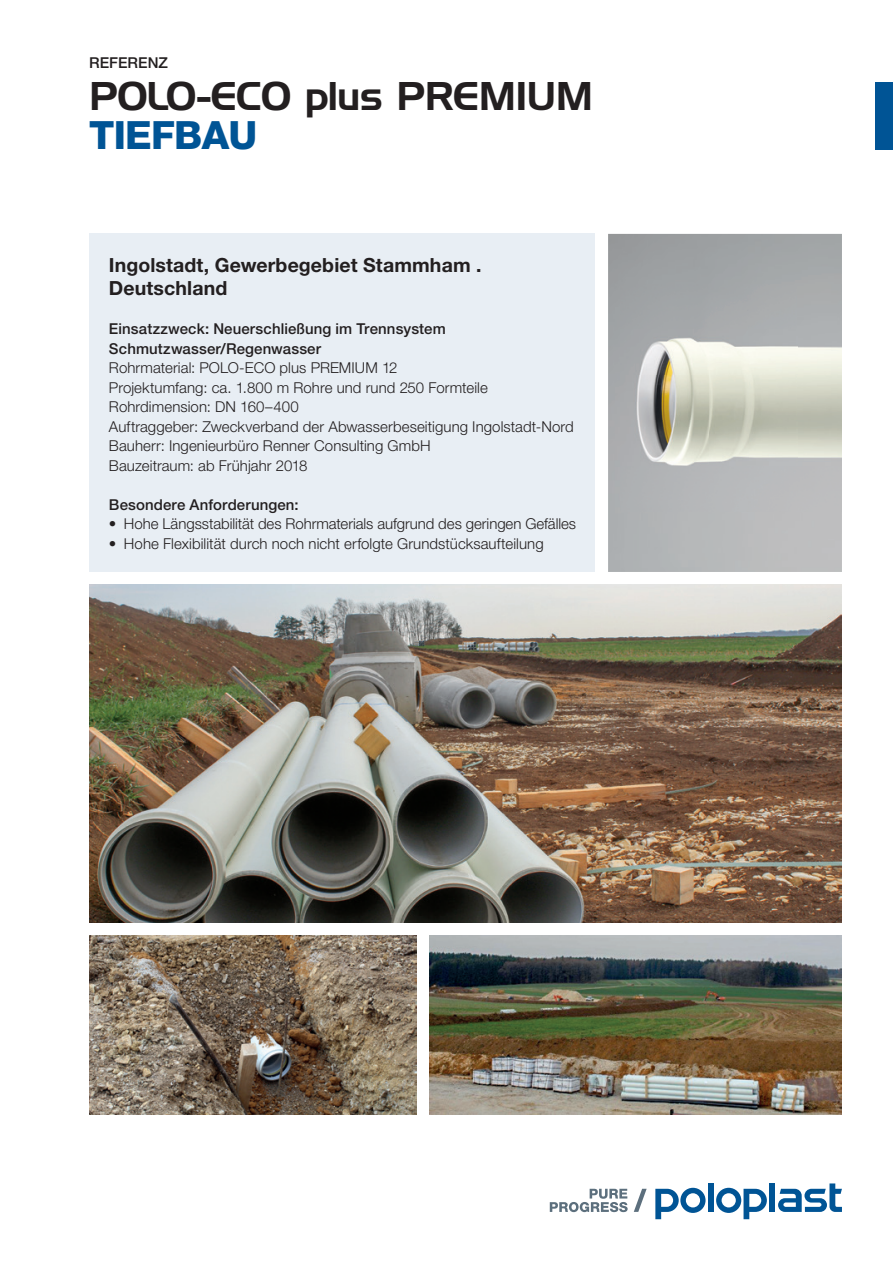
<style>
.page{position:relative;width:893px;height:1263px;background:#fff}
.page>*{position:absolute;margin:0;border:0;box-sizing:border-box;transform-origin:0 0}
.t1{font:39px "Handel Gothic BT";letter-spacing:-.02em;color:#231f20}
.t2{font:800 39px "Helvetica Neue LT Pro";letter-spacing:-.02em;color:#005495}
.t3{font:700 19.5px/23.4px "Helvetica Neue LT Pro";letter-spacing:.005em;color:#231f20}
.t4{font:300 15px/19.5px "Helvetica Neue LT Pro";letter-spacing:.005em;color:#231f20}
.t5{font:500 15px/19.5px "Helvetica Neue LT Pro";letter-spacing:.01em;color:#231f20}
</style>
<div class="page">
<div style="left:89px;top:234px;width:506px;height:338px;background:#e8eef4"></div>
<div style="left:876px;top:82px;width:17px;height:67px;background:#005495"></div>
<img style="left:89px;top:935px;width:328px;height:179px">
<img style="left:89px;top:585px;width:753px;height:338px">
<img style="left:621px;top:285px;width:221px;height:227px">
<img style="left:429px;top:935px;width:413px;height:179px">
<div style="left:769px;top:1183px;width:6px;height:29px;background:#005495"></div>
<svg style="left:716px;top:1188px;width:51px;height:31px"></svg>
<div style="left:708px;top:1183px;width:6px;height:29px;background:#005495"></div>
<svg style="left:778px;top:1183px;width:64px;height:29px"></svg>
<svg style="left:655px;top:1188px;width:50px;height:31px"></svg>
<svg style="left:634px;top:1189px;width:13px;height:23px"></svg>
<svg style="left:550px;top:1189px;width:78px;height:23px"></svg>
<p class="t5" style="left:89px;top:53px;width:80px">REFERENZ</p>
<h1 class="t1" style="left:89px;top:73px;width:505px">POLO-ECO plus PREMIUM</h1>
<h1 class="t2" style="left:89px;top:112px;width:169px">TIEFBAU</h1>
<h2 class="t3" style="left:109px;top:253px;width:374px">Ingolstadt, Gewerbegebiet Stammham .<br>Deutschland</h2>
<p class="t5" style="left:109px;top:319px;width:338px">Einsatzzweck: Neuerschließung im Trennsystem<br>Schmutzwasser/Regenwasser</p>
<p class="t4" style="left:109px;top:358px;width:466px">Rohrmaterial: POLO-ECO plus PREMIUM 12<br>Projektumfang: ca. 1.800 m Rohre und rund 250 Formteile Rohrdimension: DN 160–400<br>Auftraggeber: Zweckverband der Abwasserbeseitigung Ingolstadt-Nord Bauherr: Ingenieurbüro Renner Consulting GmbH<br>Bauzeitraum: ab Frühjahr 2018</p>
<p class="t5" style="left:109px;top:494px;width:191px">Besondere Anforderungen:</p>
<p class="t4" style="left:109px;top:514px;width:469px">• Hohe Längsstabilität des Rohrmaterials aufgrund des geringen Gefälles</p>
<p class="t4" style="left:109px;top:533px;width:436px">• Hohe Flexibilität durch noch nicht erfolgte Grundstücksaufteilung</p>
</div>
